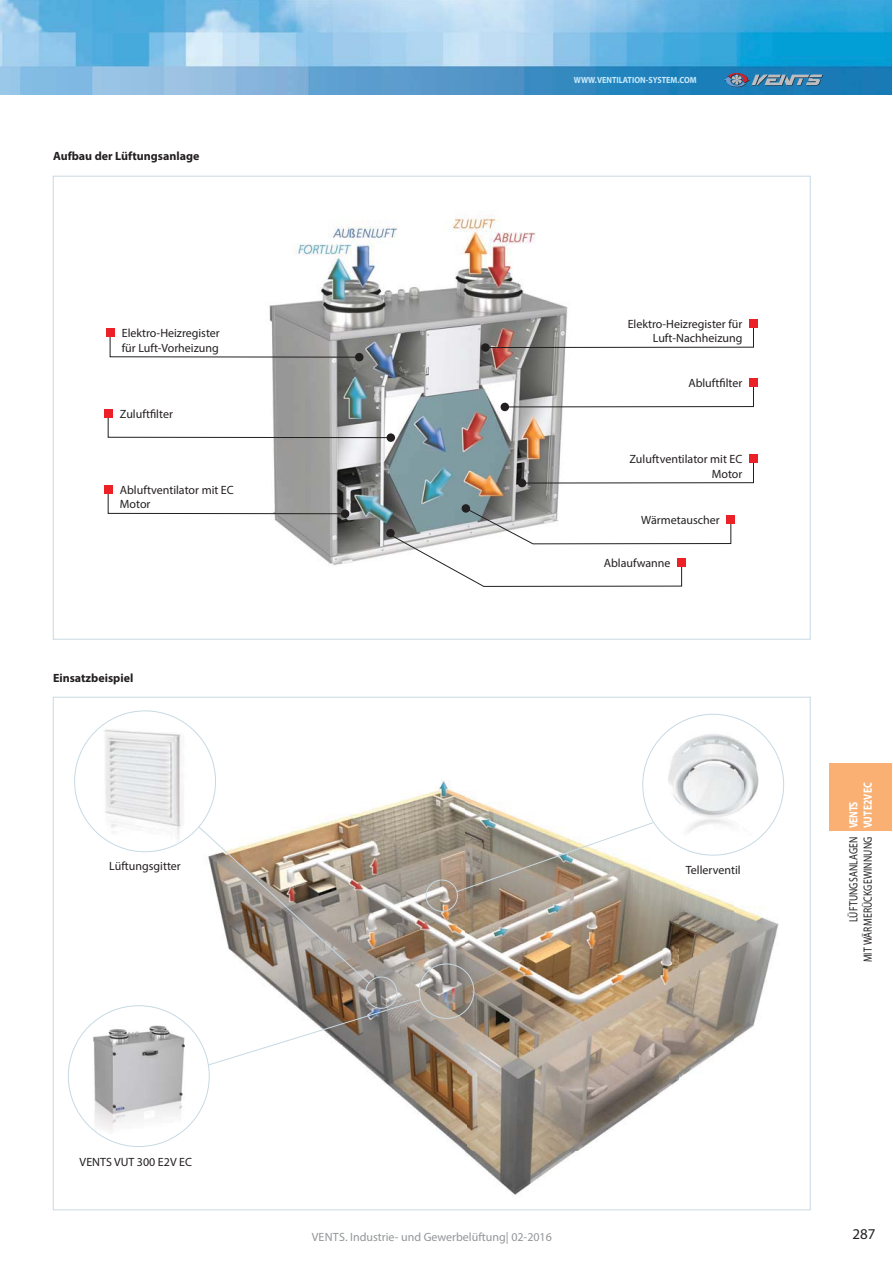
<style>
.page{position:relative;width:893px;height:1263px;background:#fff}
.page>*{position:absolute;margin:0;border:0;box-sizing:border-box;transform-origin:0 0}
.t1{font:15px "Myriad Pro";color:#231f20}
.t2{font:12px/14.4px "Myriad Pro";color:#231f20}
.t3{font:12px "Myriad Pro";color:#939598}
.t4{font:700 12px "Myriad Pro";color:#231f20}
.t5{font:12px/14.4px "Myriad Pro";letter-spacing:.02em;color:#231f20;text-align:right;scale:.8 1}
.t6{font:700 12px/14.4px "Myriad Pro";letter-spacing:-.03em;color:#fff;scale:.8 1}
.t7{font:700 9px "Myriad Pro";color:#c7eafb;scale:.9 1}
</style>
<div class="page">
<img style="left:1px;top:0;width:891px;height:94px">
<svg style="left:724px;top:73px;width:99px;height:14px"></svg>
<div style="left:829px;top:763px;width:63px;height:68px;background:#f9b072"></div>
<img style="left:269px;top:216px;width:299px;height:350px">
<img style="left:199px;top:780px;width:480px;height:416px">
<img style="left:733px;top:793px;width:51px;height:249px">
<img style="left:679px;top:848px;width:54px;height:231px">
<div style="left:341px;top:510px;width:8px;height:8px;background:#231f20;border-radius:50%"></div>
<div style="left:386px;top:433px;width:9px;height:9px;background:#231f20;border-radius:50%"></div>
<div style="left:355px;top:353px;width:8px;height:8px;background:#231f20;border-radius:50%"></div>
<div style="left:481px;top:343px;width:9px;height:9px;background:#231f20;border-radius:50%"></div>
<div style="left:500px;top:403px;width:9px;height:8px;background:#231f20;border-radius:50%"></div>
<div style="left:518px;top:479px;width:8px;height:8px;background:#231f20;border-radius:50%"></div>
<div style="left:462px;top:504px;width:8px;height:9px;background:#231f20;border-radius:50%"></div>
<div style="left:386px;top:529px;width:9px;height:8px;background:#231f20;border-radius:50%"></div>
<svg style="left:107px;top:487px;width:239px;height:28px"></svg>
<svg style="left:107px;top:410px;width:285px;height:28px"></svg>
<svg style="left:109px;top:330px;width:252px;height:28px"></svg>
<svg style="left:485px;top:320px;width:269px;height:28px"></svg>
<svg style="left:504px;top:380px;width:250px;height:28px"></svg>
<svg style="left:521px;top:456px;width:233px;height:28px"></svg>
<svg style="left:391px;top:507px;width:340px;height:80px"></svg>
<div style="left:104px;top:485px;width:8px;height:9px;background:#ec2027"></div>
<div style="left:104px;top:409px;width:8px;height:8px;background:#ec2027"></div>
<div style="left:106px;top:329px;width:8px;height:8px;background:#ec2027"></div>
<div style="left:749px;top:319px;width:9px;height:8px;background:#ec2027"></div>
<div style="left:749px;top:378px;width:9px;height:9px;background:#ec2027"></div>
<div style="left:749px;top:454px;width:9px;height:9px;background:#ec2027"></div>
<div style="left:726px;top:515px;width:9px;height:9px;background:#ec2027"></div>
<div style="left:677px;top:558px;width:9px;height:8px;background:#ec2027"></div>
<div style="left:75px;top:711px;width:140px;height:141px;background:#fff;border-radius:50%"></div>
<img style="left:102px;top:729px;width:86px;height:123px">
<img style="left:92px;top:1025px;width:93px;height:120px">
<img style="left:668px;top:734px;width:91px;height:114px">
<div style="left:426px;top:880px;width:32px;height:32px;border:1px solid #c8d9e2;border-radius:50%"></div>
<div style="left:419px;top:964px;width:55px;height:55px;border:1px solid #c8d9e2;border-radius:50%"></div>
<svg style="left:456px;top:822px;width:198px;height:70px"></svg>
<img style="left:198px;top:826px;width:223px;height:240px">
<p class="t4" style="left:53px;top:152px;width:148px">Aufbau der Lüftungsanlage</p>
<p class="t7" style="left:574px;top:77px;width:138px">WWW.VENTILATION-SYSTEM.COM</p>
<p class="t2" style="left:122px;top:327px;width:100px">Elektro-Heizregister für Luft-Vorheizung</p>
<p class="t2" style="left:628px;top:317px;width:116px;text-align:right">Elektro-Heizregister für<br>Luft-Nachheizung</p>
<p class="t2" style="left:688px;top:377px;width:56px">Abluftfilter</p>
<p class="t2" style="left:120px;top:407px;width:55px">Zuluftfilter</p>
<p class="t2" style="left:120px;top:484px;width:115px">Abluftventilator mit EC<br>Motor</p>
<p class="t4" style="left:53px;top:674px;width:82px">Einsatzbeispiel</p>
<p class="t2" style="left:109px;top:860px;width:73px">Lüftungsgitter</p>
<p class="t2" style="left:629px;top:453px;width:114px;text-align:right">Zuluftventilator mit EC<br>Motor</p>
<p class="t2" style="left:641px;top:514px;width:80px">Wärmetauscher</p>
<p class="t2" style="left:604px;top:556px;width:68px">Ablaufwanne</p>
<p class="t2" style="left:686px;top:863px;width:56px">Tellerventil</p>
<p class="t2" style="left:80px;top:1156px;width:114px">VENTS VUT 300 E2V ЕС</p>
<p class="t3" style="left:312px;top:1233px;width:242px">VENTS. Industrie- und Gewerbelüftung| 02-2016</p>
<p class="t6" style="left:847px;top:828px;width:59px;rotate:-90deg">VENTS<br>VUT E2V ЕС</p>
<p class="t5" style="left:847px;top:962px;width:159px;rotate:-90deg">LÜFTUNGSANLAGEN<br>MIT WÄRMERÜCKGEWINNUNG</p>
<p class="t1" style="left:852px;top:1229px;width:25px">287</p>
</div>
